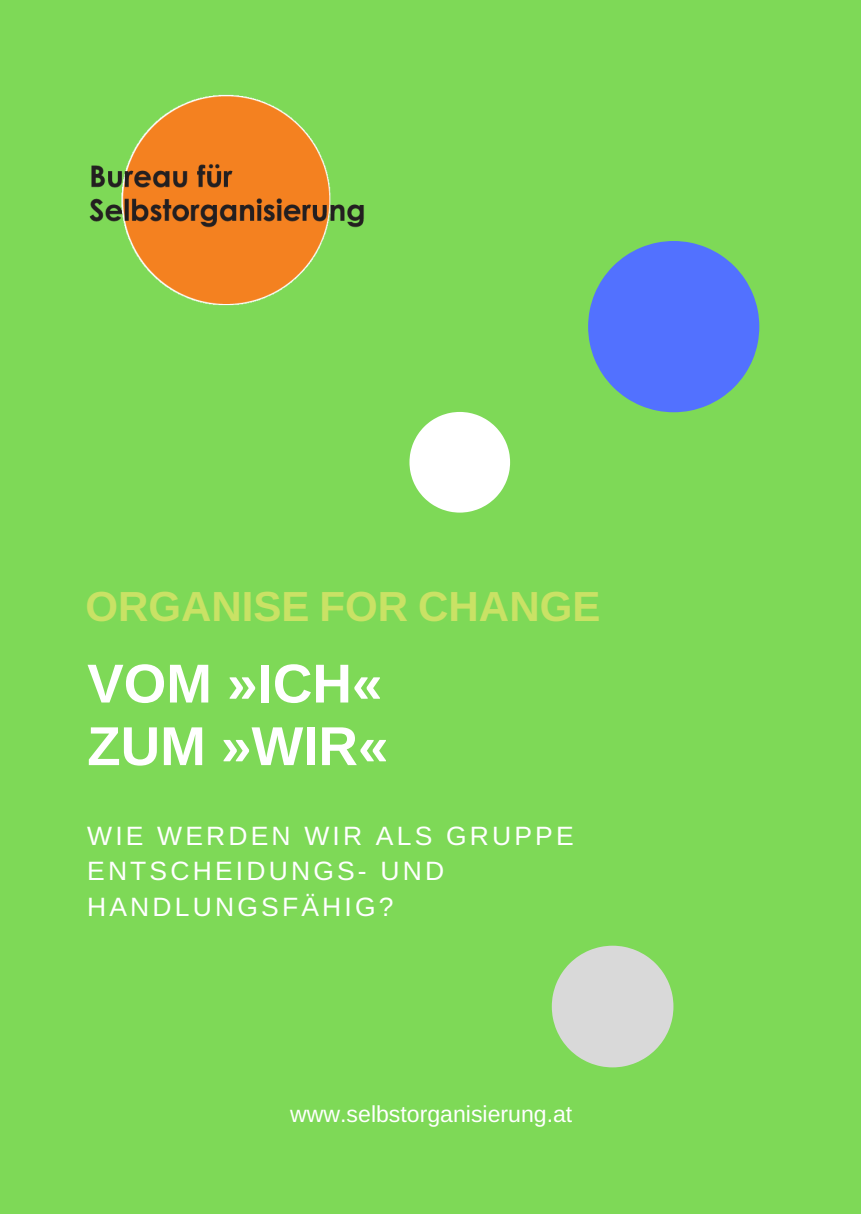
<style>
.page{position:relative;width:861px;height:1214px;background:#fff}
.page>*{position:absolute;margin:0;border:0;box-sizing:border-box;transform-origin:0 0}
.t1{font:700 54.8px/62.6px "Arimo";color:#fff}
.t2{font:700 42px "Arimo";color:#c9e265}
.t3{font:26.4px/35.4px "Arimo";letter-spacing:.12em;color:#fff}
.t4{font:23px "Arimo";color:#fff}
</style>
<div class="page">
<div style="left:0;top:0;width:861px;height:1213px;background:#7ed957"></div>
<img style="left:89px;top:94px;width:275px;height:212px">
<svg style="left:588px;top:241px;width:171px;height:171px"></svg>
<svg style="left:409px;top:412px;width:101px;height:100px"></svg>
<svg style="left:552px;top:945px;width:121px;height:122px"></svg>
<h2 class="t2" style="left:85px;top:583px;width:517px">ORGANISE FOR CHANGE</h2>
<h1 class="t1" style="left:87px;top:652px;width:303px">VOM »ICH«<br>ZUM »WIR«</h1>
<p class="t3" style="left:87px;top:818px;width:488px">WIE WERDEN WIR ALS GRUPPE<br>ENTSCHEIDUNGS- UND<br>HANDLUNGSFÄHIG?</p>
<p class="t4" style="left:290px;top:1101px;width:284px">www.selbstorganisierung.at</p>
</div>
